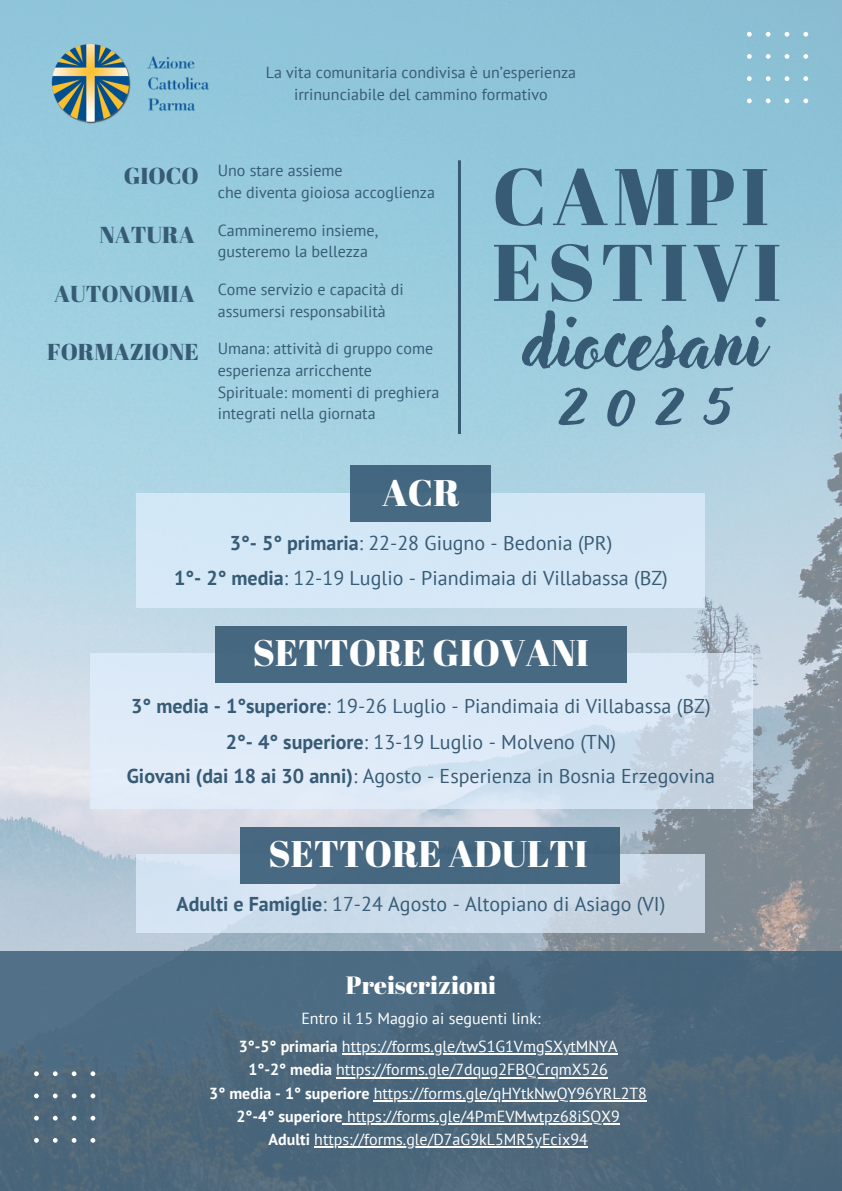
<style>
.page{position:relative;width:842px;height:1191px;background:#fff}
.page>*{position:absolute;margin:0;border:0;box-sizing:border-box;transform-origin:0 0}
.t1{font:80px/75.8px "Abril Fatface";letter-spacing:.06em;color:#385b75}
.t2{font:75px "Adlery Pro Swash";color:#385b75}
.t3{font:73.7px "Adlery Pro Swash";color:#385b75}
.t4{font:37px "Abril Fatface";color:#fff}
.t5{font:25px "Abril Fatface";color:#fff}
.t6{font:23px "Abril Fatface";color:#385b75}
.t7{font:20px "PT Sans";color:#385b75}
.t8{font:16px/21.8px "PT Sans";color:#385b75}
.t9{font:16px "PT Sans";color:#fff}
.s1{font-weight:700}
</style>
<div class="page">
<img style="left:0;top:0;width:842px;height:951px">
<hr style="left:458px;top:160px;width:3px;height:274px;background:#385b75">
<svg style="left:747px;top:32px;width:61px;height:71px;background:#93c4d7"></svg>
<div style="left:0;top:951px;width:842px;height:239px;background:linear-gradient(to right,#4f6c82,#4b667a)"></div>
<svg style="left:34px;top:1071px;width:61px;height:71px;background:#597082"></svg>
<hr style="left:342px;top:1053px;width:276px;height:1px;background:#fff">
<hr style="left:336px;top:1076px;width:272px;height:2px;background:#fff">
<hr style="left:374px;top:1099px;width:273px;height:2px;background:#fff">
<hr style="left:347px;top:1123px;width:273px;height:1px;background:#fff">
<hr style="left:314px;top:1146px;width:265px;height:1px;background:#fff">
<div style="left:137px;top:493px;width:568px;height:114px;background:#d4e8f6"></div>
<div style="left:351px;top:465px;width:140px;height:56px;background:#456881"></div>
<svg style="left:90px;top:652px;width:662px;height:156px;background:#d7e5f3"></svg>
<div style="left:215px;top:625px;width:412px;height:57px;background:#486982"></div>
<div style="left:137px;top:854px;width:568px;height:78px;background:linear-gradient(to right,#d4e5f4,#c4d2df)"></div>
<div style="left:240px;top:827px;width:379px;height:56px;background:#476780"></div>
<img style="left:145px;top:45px;width:63px;height:76px">
<img style="left:50px;top:43px;width:81px;height:81px">
<p class="t8" style="left:266px;top:61px;width:312px;text-align:center">La vita comunitaria condivisa è un’esperienza irrinunciabile del cammino formativo</p>
<p class="t6" style="left:124px;top:160px;width:77px">GIOCO</p>
<h4 class="t8" style="left:218px;top:160px;width:126px">Uno stare assieme</h4>
<h4 class="t8" style="left:218px;top:181px;width:219px">che diventa gioiosa accoglienza</h4>
<h4 class="t6" style="left:99px;top:219px;width:97px">NATURA</h4>
<h4 class="t8" style="left:218px;top:219px;width:162px">Cammineremo insieme, gusteremo la bellezza</h4>
<p class="t6" style="left:54px;top:277px;width:142px">AUTONOMIA</p>
<p class="t8" style="left:218px;top:278px;width:187px">Come servizio e capacità di assumersi responsabilità</p>
<p class="t6" style="left:47px;top:335px;width:153px">FORMAZIONE</p>
<p class="t8" style="left:218px;top:337px;width:217px">Umana: attività di gruppo come esperienza arricchente</p>
<p class="t8" style="left:218px;top:380px;width:223px">Spirituale: momenti di preghiera integrati nella giornata</p>
<h6 class="t4" style="left:382px;top:466px;width:79px">ACR</h6>
<p class="t1" style="left:492px;top:156px;width:290px">CAMPI<br>ESTIVI</p>
<p class="t2" style="left:522px;top:306px;width:243px">diocesani</p>
<p class="t3" style="left:556px;top:365px;width:177px">2025</p>
<h3 class="t7" style="left:230px;top:530px;width:384px"><span class="s1">3°- 5° primaria</span>: 22-28 Giugno - Bedonia (PR)</h3>
<h6 class="t7" style="left:174px;top:564px;width:495px"><span class="s1">1°- 2° media</span>: 12-19 Luglio - Piandimaia di Villabassa (BZ)</h6>
<h6 class="t4" style="left:253px;top:627px;width:338px">SETTORE GIOVANI</h6>
<p class="t7" style="left:131px;top:692px;width:581px"><span class="s1">3° media - 1°superiore</span>: 19-26 Luglio - Piandimaia di Villabassa (BZ)</p>
<h5 class="t7" style="left:226px;top:728px;width:392px"><span class="s1">2°- 4° superiore</span>: 13-19 Luglio - Molveno (TN)</h5>
<p class="t7" style="left:127px;top:762px;width:590px"><span class="s1">Giovani (dai 18 ai 30 anni)</span>: Agosto - Esperienza in Bosnia Erzegovina</p>
<p class="t4" style="left:269px;top:827px;width:321px">SETTORE ADULTI</p>
<p class="t7" style="left:177px;top:890px;width:490px"><span class="s1">Adulti e Famiglie</span>: 17-24 Agosto - Altopiano di Asiago (VI)</p>
<p class="t5" style="left:346px;top:967px;width:152px">Preiscrizioni</p>
<h1 class="t9" style="left:301px;top:1007px;width:241px">Entro il 15 Maggio ai seguenti link:</h1>
<h2 class="t9" style="left:239px;top:1035px;width:380px"><span class="s1">3°-5° primaria</span> https://forms.gle/twS1G1VmgSXytMNYA</h2>
<h2 class="t9" style="left:248px;top:1058px;width:361px"><span class="s1">1°-2° media</span> https://forms.gle/7dqug2FBQCrqmX526</h2>
<h3 class="t9" style="left:209px;top:1082px;width:439px"><span class="s1">3° media - 1° superiore</span> https://forms.gle/qHYtkNwQY96YRL2T8</h3>
<h6 class="t9" style="left:236px;top:1105px;width:385px"><span class="s1">2°-4° superiore</span> https://forms.gle/4PmEVMwtpz68iSQX9</h6>
<h3 class="t9" style="left:269px;top:1128px;width:321px"><span class="s1">Adulti</span> https://forms.gle/D7aG9kL5MR5yEcix94</h3>
</div>
